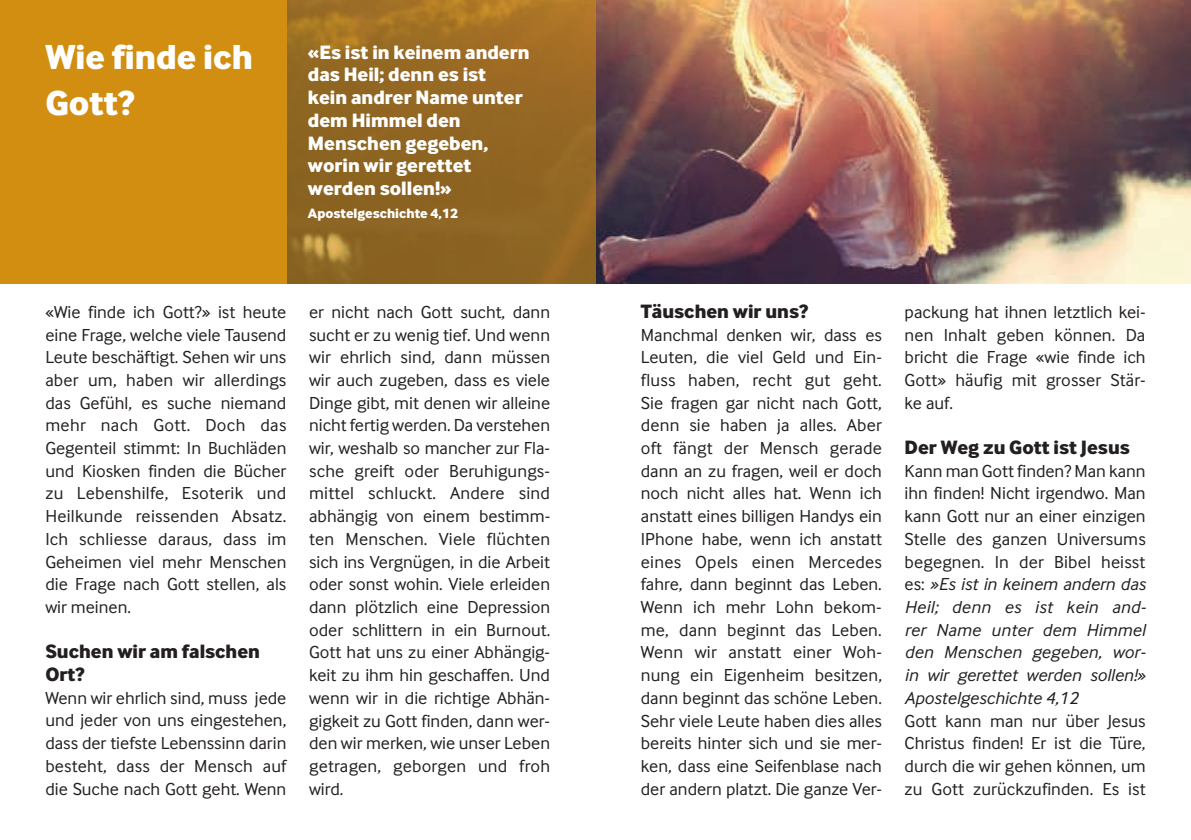
<style>
.page{position:relative;width:1191px;height:840px;background:#fff}
.page>*{position:absolute;margin:0;border:0;box-sizing:border-box;transform-origin:0 0}
.t1{font:36px/45.4px "Inter Face Corp X Bold";color:#fff}
.t2{font:20px/22.6px "Inter Face Corp X Bold";color:#fff}
.t3{font:20px/22.6px "Inter Face Corp X Bold";color:#231f20}
.t4{font:18px/22.6px "Inter Face Corp";color:#231f20;text-align:justify}
.t5{font:italic 18px/22.6px "Inter Face Corp";color:#231f20;text-align:justify}
.t6{font:14px "Inter Face Corp X Bold";color:#fff}
.s1{font-style:normal}
</style>
<div class="page">
<img style="left:595px;top:0;width:596px;height:283px">
<svg style="left:286px;top:0;width:309px;height:283px;background:#956923"></svg>
<div style="left:0;top:0;width:286px;height:283px;background:#d28e11"></div>
<h1 class="t1" style="left:45px;top:34px;width:209px">Wie finde ich<br>Gott?</h1>
<p class="t2" style="left:308px;top:40px;width:223px">«Es ist in keinem andern das Heil; denn es ist kein andrer Name unter dem Himmel den<br>Menschen gegeben, worin wir gerettet werden sollen!»</p>
<p class="t6" style="left:308px;top:204px;width:152px">Apostelgeschichte 4,12</p>
<p class="t4" style="left:45px;top:300px;width:243px">«Wie finde ich Gott?» ist heute eine Frage, welche viele Tausend Leute beschäftigt. Sehen wir uns aber um, haben wir allerdings das Gefühl, es suche niemand mehr nach Gott. Doch das Gegenteil stimmt: In Buchläden und Kiosken finden die Bücher zu Lebenshilfe, Esoterik und Heilkunde reissenden Absatz.<br>Ich schliesse daraus, dass im Geheimen viel mehr Menschen die Frage nach Gott stellen, als wir meinen.</p>
<p class="t3" style="left:45px;top:639px;width:216px">Suchen wir am falschen<br>Ort?</p>
<p class="t4" style="left:45px;top:686px;width:243px">Wenn wir ehrlich sind, muss jede und jeder von uns eingestehen, dass der tiefste Lebenssinn darin besteht, dass der Mensch auf die Suche nach Gott geht. Wenn</p>
<p class="t4" style="left:309px;top:300px;width:243px">er nicht nach Gott sucht, dann sucht er zu wenig tief. Und wenn wir ehrlich sind, dann müssen wir auch zugeben, dass es viele Dinge gibt, mit denen wir alleine nicht fertig werden. Da verstehen wir, weshalb so mancher zur Fla&shy;sche greift oder Beruhigungs&shy;mittel schluckt. Andere sind abhängig von einem bestimm&shy;ten Menschen. Viele flüchten sich ins Vergnügen, in die Arbeit oder sonst wohin. Viele erleiden dann plötzlich eine Depression oder schlittern in ein Burnout.<br>Gott hat uns zu einer Abhängig&shy;keit zu ihm hin geschaffen. Und wenn wir in die richtige Abhän&shy;gigkeit zu Gott finden, dann wer&shy;den wir merken, wie unser Leben getragen, geborgen und froh wird.</p>
<p class="t3" style="left:641px;top:299px;width:169px">Täuschen wir uns?</p>
<p class="t4" style="left:641px;top:323px;width:243px">Manchmal denken wir, dass es Leuten, die viel Geld und Ein&shy;fluss haben, recht gut geht.<br>Sie fragen gar nicht nach Gott, denn sie haben ja alles. Aber oft fängt der Mensch gerade dann an zu fragen, weil er doch noch nicht alles hat. Wenn ich anstatt eines billigen Handys ein IPhone habe, wenn ich anstatt eines Opels einen Mercedes fahre, dann beginnt das Leben.<br>Wenn ich mehr Lohn bekom&shy;me, dann beginnt das Leben.<br>Wenn wir anstatt einer Woh&shy;nung ein Eigenheim besitzen, dann beginnt das schöne Leben.<br>Sehr viele Leute haben dies alles bereits hinter sich und sie mer&shy;ken, dass eine Seifenblase nach der andern platzt. Die ganze Ver-</p>
<p class="t4" style="left:904px;top:300px;width:242px">packung hat ihnen letztlich kei&shy;nen Inhalt geben können. Da bricht die Frage «wie finde ich Gott» häufig mit grosser Stär&shy;ke auf.</p>
<p class="t3" style="left:904px;top:435px;width:227px">Der Weg zu Gott ist Jesus</p>
<p class="t5" style="left:904px;top:459px;width:243px"><span class="s1">Kann man Gott finden? Man kann ihn finden! Nicht irgendwo. Man kann Gott nur an einer einzigen Stelle des ganzen Universums begegnen. In der Bibel heisst es:</span> »Es ist in keinem andern das Heil; denn es ist kein and&shy;rer Name unter dem Himmel den Menschen gegeben, wor&shy;in wir gerettet werden sollen!» Apostelgeschichte 4,12</p>
<p class="t4" style="left:904px;top:708px;width:242px">Gott kann man nur über Jesus Christus finden! Er ist die Türe, durch die wir gehen können, um zu Gott zurückzufinden. Es ist</p>
</div>
